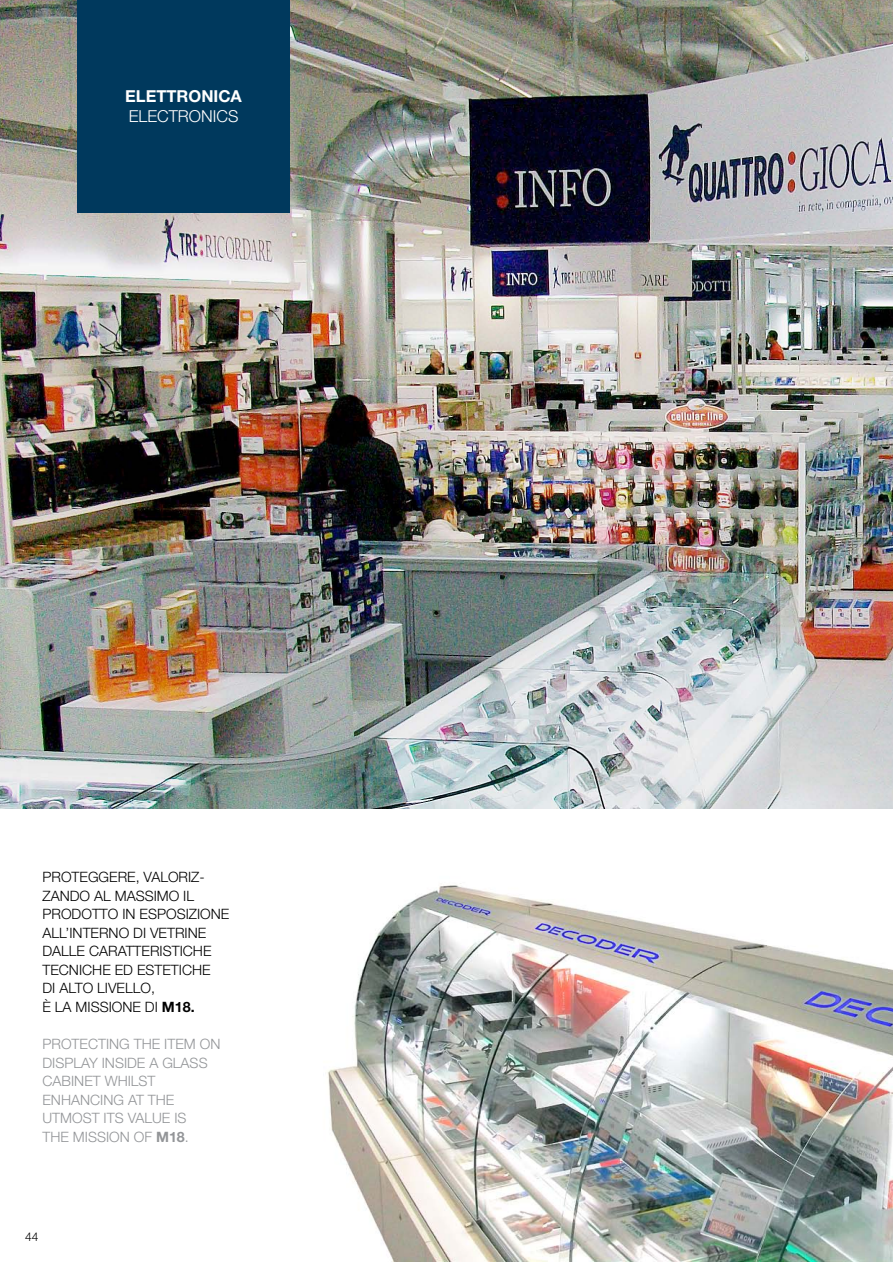
<style>
.page{position:relative;width:893px;height:1263px;background:#fff}
.page>*{position:absolute;margin:0;border:0;box-sizing:border-box;transform-origin:0 0}
.t1{font:700 16.5px "Helvetica Neue LT Std";color:#fff}
.t2{font:300 16.5px "Helvetica Neue LT Std";color:#fff}
.t3{font:300 14.25px/18.6px "Helvetica Neue LT Std";color:#000}
.t4{font:300 14.25px/18.6px "Helvetica Neue LT Std";color:#939598}
.t5{font:300 12px "Helvetica Neue LT Std";color:#000}
.s1{font-weight:700}
</style>
<div class="page">
<img style="left:0;top:0;width:893px;height:808px">
<img style="left:327px;top:883px;width:566px;height:378px">
<div style="left:77px;top:0;width:213px;height:213px;background:#00395d"></div>
<p class="t1" style="left:125px;top:86px;width:118px">ELETTRONICA</p>
<p class="t2" style="left:129px;top:106px;width:111px">ELECTRONICS</p>
<p class="t3" style="left:43px;top:867px;width:188px">PROTEGGERE, VALORIZ-<br>ZANDO AL MASSIMO IL<br>PRODOTTO IN ESPOSIZIONE<br>ALL’INTERNO DI VETRINE<br>DALLE CARATTERISTICHE<br>TECNICHE ED ESTETICHE<br>DI ALTO LIVELLO,<br>È LA MISSIONE DI <span class="s1">M18.</span></p>
<p class="t4" style="left:43px;top:1034px;width:179px">PROTECTING THE ITEM ON<br>DISPLAY INSIDE A GLASS<br>CABINET WHILST<br>ENHANCING AT THE<br>UTMOST ITS VALUE IS<br>THE MISSION OF <span class="s1">M18</span>.</p>
<p class="t5" style="left:25px;top:1229px;width:15px">44</p>
</div>
